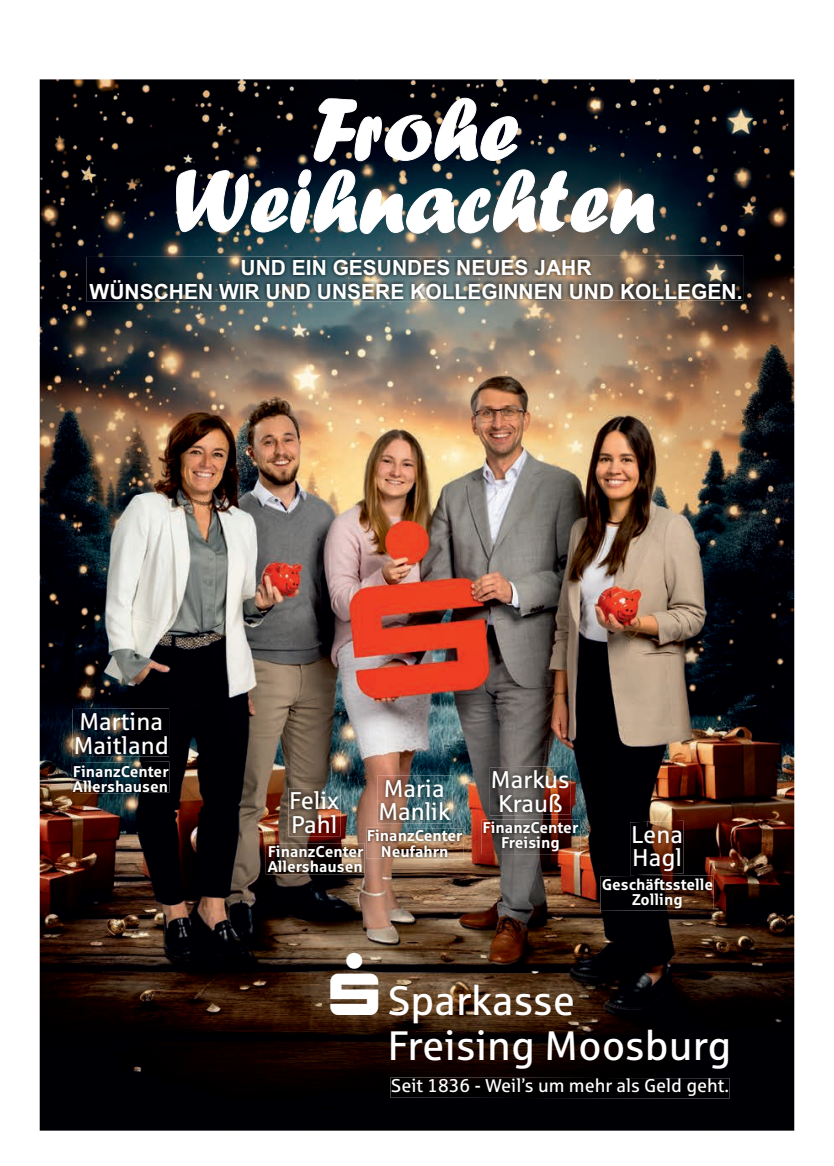
<style>
.page{position:relative;width:834px;height:1166px;background:#fff}
.page>*{position:absolute;margin:0;border:0;box-sizing:border-box;transform-origin:0 0}
.t1{font:92.23px/71.6px "Forte";color:#fff;text-align:center}
.t2{font:41.12px/45.1px "Sparkasse Rg";color:#fff}
.t3{font:24.32px/24px "Sparkasse Rg";color:#fff}
.t4{font:700 21px/23.4px "Arial";color:#fff;text-align:center}
.t5{font:18.55px "Sparkasse Rg";color:#fff}
.t6{font:700 15.58px/15.2px "Sparkasse Rg";color:#fff;text-align:center}
</style>
<div class="page">
<img style="left:40px;top:79px;width:754px;height:1051px">
<img style="left:87px;top:256px;width:656px;height:46px">
<img style="left:73px;top:708px;width:96px;height:49px">
<img style="left:71px;top:761px;width:98px;height:33px">
<img style="left:288px;top:788px;width:52px;height:48px">
<img style="left:266px;top:843px;width:98px;height:31px">
<img style="left:377px;top:775px;width:75px;height:49px">
<img style="left:366px;top:828px;width:97px;height:31px">
<img style="left:490px;top:766px;width:80px;height:50px">
<img style="left:481px;top:819px;width:99px;height:35px">
<img style="left:630px;top:821px;width:53px;height:54px">
<img style="left:600px;top:875px;width:113px;height:36px">
<img style="left:390px;top:1077px;width:339px;height:21px">
<svg style="left:330px;top:952px;width:48px;height:63px;background:#5a412b"></svg>
<h1 class="t1" style="left:174px;top:92px;width:482px">Frohe<br>Weihnachten</h1>
<h3 class="t4" style="left:90px;top:256px;width:654px">UND EIN GESUNDES NEUES JAHR<br>WÜNSCHEN WIR UND UNSERE KOLLEGINNEN UND KOLLEGEN.</h3>
<h3 class="t3" style="left:74px;top:708px;width:97px">Martina<br>Maitland</h3>
<p class="t6" style="left:73px;top:763px;width:97px;text-align:left">FinanzCenter<br>Allershausen</p>
<h3 class="t3" style="left:378px;top:775px;width:73px">Maria<br>Manlik</h3>
<p class="t6" style="left:367px;top:828px;width:97px">FinanzCenter<br>Neufahrn</p>
<h3 class="t3" style="left:289px;top:788px;width:51px">Felix<br>Pahl</h3>
<p class="t6" style="left:268px;top:843px;width:97px;text-align:left">FinanzCenter<br>Allershausen</p>
<h3 class="t3" style="left:491px;top:767px;width:80px">Markus<br>Krauß</h3>
<p class="t6" style="left:482px;top:820px;width:97px">FinanzCenter<br>Freising</p>
<h3 class="t3" style="left:631px;top:821px;width:53px">Lena<br>Hagl</h3>
<p class="t6" style="left:601px;top:876px;width:113px">Geschäftsstelle<br>Zolling</p>
<h2 class="t2" style="left:387px;top:977px;width:345px">Sparkasse<br>Freising Moosburg</h2>
<p class="t5" style="left:391px;top:1074px;width:339px">Seit 1836 - Weil’s um mehr als Geld geht.</p>
</div>
